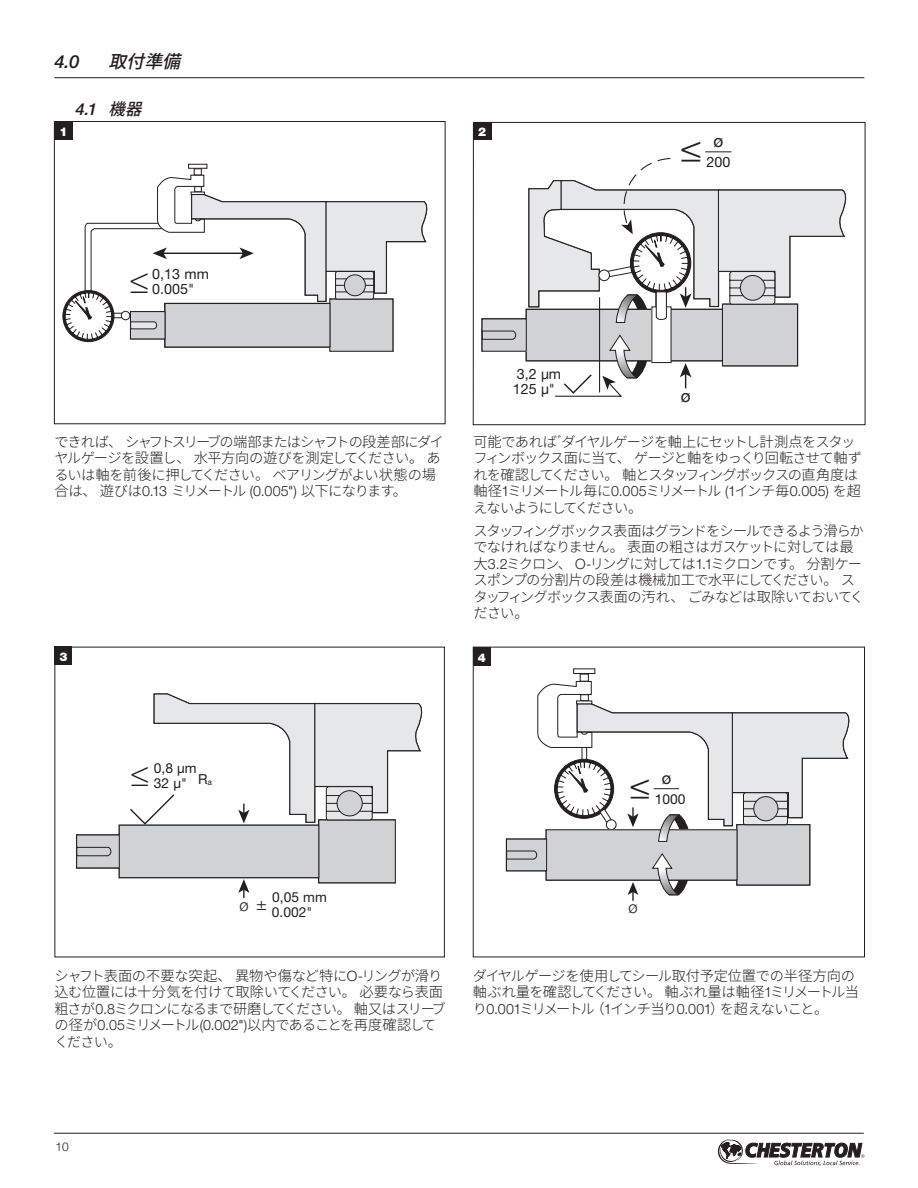
<style>
.page{position:relative;width:918px;height:1188px;background:#fff}
.page>*{position:absolute;margin:0;border:0;box-sizing:border-box;transform-origin:0 0}
.t1{font:300 37.2px "Helvetica Neue CE";color:#231f20}
.t2{font:300 condensed 37.2px "Myriad Pro";color:#231f20}
.t3{font:300 condensed 35.85px "Myriad Pro";color:#231f20}
.t4{font:300 35.85px "Helvetica Neue CE";color:#231f20}
.t5{font:italic 500 18px "Noto Sans CJ Kjp";color:#231f20}
.t6{font:italic 500 18px "Helvetica Neue LT Std";color:#231f20}
.t7{font:17.25px "Helvetica Neue";color:#231f20}
.t8{font:italic 500 16.5px "Helvetica Neue LT Std";color:#231f20}
.t9{font:300 16.5px "Helvetica Neue CE";color:#231f20}
.t10{font:16.5px "Helvetica Neue";color:#231f20}
.t11{font:14.4px "Helvetica Neue CE";color:#231f20}
.t12{font:300 14.25px/16.5px "Noto Sans CJ Kjp";letter-spacing:-.06em;color:#231f20}
.t13{font:300 14.25px/16.5px "Noto Sans CJ Kjp";letter-spacing:-.04em;color:#231f20}
.t14{font:14.25px "Helvetica Neue CE";color:#231f20}
.t15{font:14.25px "Helvetica Neue";color:#231f20}
.t16{font:13.8px "Helvetica Neue CE";color:#231f20}
.t17{font:13.8px "Helvetica Neue";color:#231f20}
.t18{font:900 12px "Helvetica Neue LT Std";color:#fff}
.t19{font:300 12px "Helvetica Neue LT Std";color:#231f20}
.s1{font-family:"Noto Sans CJ Kjp"}
.s2{font-family:"Helvetica Neue LT Std"}
.s3{font-size:18px}
</style>
<div class="page">
<hr style="left:54px;top:1133px;width:810px;height:1px;background:#231f20">
<svg style="left:718px;top:1139px;width:146px;height:27px"></svg>
<hr style="left:54px;top:77px;width:810px;height:1px;background:#231f20">
<div style="left:473px;top:122px;width:18px;height:18px;background:#231f20"></div>
<svg style="left:481px;top:151px;width:365px;height:246px"></svg>
<div style="left:473px;top:122px;width:392px;height:303px;border:1px solid #231f20"></div>
<svg style="left:64px;top:164px;width:363px;height:188px"></svg>
<div style="left:54px;top:121px;width:392px;height:303px;border:1px solid #231f20"></div>
<div style="left:54px;top:122px;width:19px;height:18px;background:#231f20"></div>
<svg style="left:76px;top:824px;width:320px;height:60px"></svg>
<div style="left:76px;top:835px;width:46px;height:33px;background:#d1d2d4"></div>
<div style="left:319px;top:820px;width:76px;height:63px;background:#d1d2d4"></div>
<div style="left:318px;top:820px;width:78px;height:63px;border:1px solid #231f20"></div>
<svg style="left:76px;top:824px;width:36px;height:32px"></svg>
<div style="left:119px;top:825px;width:200px;height:53px;background:#d1d2d4"></div>
<div style="left:119px;top:825px;width:200px;height:53px;border:1px solid #231f20"></div>
<svg style="left:238px;top:879px;width:11px;height:19px"></svg>
<svg style="left:129px;top:693px;width:293px;height:133px"></svg>
<div style="left:54px;top:647px;width:18px;height:18px;background:#231f20"></div>
<div style="left:573px;top:669px;width:22px;height:5px;border:1px solid #231f20"></div>
<div style="left:580px;top:674px;width:9px;height:8px;background:#fff;border:1px solid #231f20"></div>
<svg style="left:506px;top:681px;width:343px;height:220px"></svg>
<div style="left:473px;top:647px;width:392px;height:310px;border:1px solid #231f20"></div>
<div style="left:473px;top:648px;width:18px;height:18px;background:#231f20"></div>
<p class="t6" style="left:54px;top:51px;width:27px">4.0</p>
<p class="t5" style="left:108px;top:52px;width:84px">取付準備</p>
<p class="t8" style="left:75px;top:99px;width:78px">4.1 <span class="s1">機器</span></p>
<p class="t18" style="left:60px;top:125px;width:10px">1</p>
<p class="t18" style="left:478px;top:125px;width:10px">2</p>
<p class="t7" style="left:714px;top:131px;width:11px">ø</p>
<h1 class="t1" style="left:680px;top:125px;width:24px">≤</h1>
<p class="t15" style="left:707px;top:154px;width:25px">200</p>
<p class="t11" style="left:152px;top:265px;width:58px">0,13 mm</p>
<h1 class="t2" style="left:128px;top:261px;width:24px">≤</h1>
<p class="t11" style="left:152px;top:281px;width:43px">0.005"</p>
<p class="t12" style="left:54px;top:433px;width:391px">できれば、 シャフトスリーブの端部またはシャフトの段差部にダイヤルゲージを設置し、 水平方向の遊びを測定してください。 あるいは軸を前後に押してください。 ベアリングがよい状態の場合は、 遊びは<span class="s2">0.13</span> ミリメートル <span class="s2">(0.005")</span> 以下になります。</p>
<p class="t18" style="left:59px;top:650px;width:10px">3</p>
<p class="t14" style="left:517px;top:365px;width:46px">3,2 µm</p>
<p class="t14" style="left:513px;top:380px;width:44px">125 µ"</p>
<p class="t7" style="left:681px;top:385px;width:11px">ø</p>
<p class="t12" style="left:473px;top:433px;width:390px">可能であればﾞダイヤルゲージを軸上にセットし計測点をスタッフィンボックス面に当て、 ゲージと軸をゆっくり回転させて軸ずれを確認してください。 軸とスタッフィングボックスの直角度は軸径<span class="s2">1</span>ミリメートル毎に<span class="s2">0.005</span>ミリメートル <span class="s2">(1</span>インチ毎<span class="s2">0.005)</span> を超えないようにしてください。</p>
<p class="t12" style="left:473px;top:522px;width:392px">スタッフィングボックス表面はグランドをシールできるよう滑らかでなければなりません。 表面の粗さはガスケットに対しては最大<span class="s2">3.2</span>ミクロン、 <span class="s2">O-</span>リングに対しては<span class="s2">1.1</span>ミクロンです。 分割ケースポンプの分割片の段差は機械加工で水平にしてください。 スタッフィングボックス表面の汚れ、 ごみなどは取除いておいてください。</p>
<p class="t18" style="left:478px;top:650px;width:10px">4</p>
<p class="t16" style="left:154px;top:760px;width:44px">0,8 µm</p>
<h2 class="t3" style="left:129px;top:755px;width:23px">≤</h2>
<p class="t16" style="left:198px;top:771px;width:15px">R<sub>a</sub></p>
<p class="t16" style="left:154px;top:774px;width:35px">32 µ"</p>
<p class="t16" style="left:272px;top:889px;width:56px">0,05 mm</p>
<p class="t9" style="left:239px;top:895px;width:29px">ø <span class="s3">±</span></p>
<p class="t16" style="left:272px;top:904px;width:42px">0.002"</p>
<p class="t10" style="left:662px;top:769px;width:11px">ø</p>
<h2 class="t4" style="left:629px;top:763px;width:23px">≤</h2>
<p class="t17" style="left:655px;top:790px;width:32px">1000</p>
<p class="t9" style="left:629px;top:897px;width:11px">ø</p>
<p class="t12" style="left:54px;top:968px;width:393px">シャフト表面の不要な突起、 異物や傷など特に<span class="s2">O-</span>リングが滑り込む位置には十分気を付けて取除いてください。 必要なら表面粗さが<span class="s2">0.8</span>ミクロンになるまで研磨してください。 軸又はスリーブの径が<span class="s2">0.05</span>ミリメートル<span class="s2">(0.002")</span>以内であることを再度確認してください。</p>
<p class="t13" style="left:473px;top:968px;width:388px">ダイヤルゲージを使用してシール取付予定位置での半径方向の軸ぶれ量を確認してください。 軸ぶれ量は軸径<span class="s2">1</span>ミリメートル当り<span class="s2">0.001</span>ミリメートル（<span class="s2">1</span>インチ当り<span class="s2">0.001</span>）を超えないこと。</p>
<p class="t19" style="left:56px;top:1139px;width:15px">10</p>
</div>
